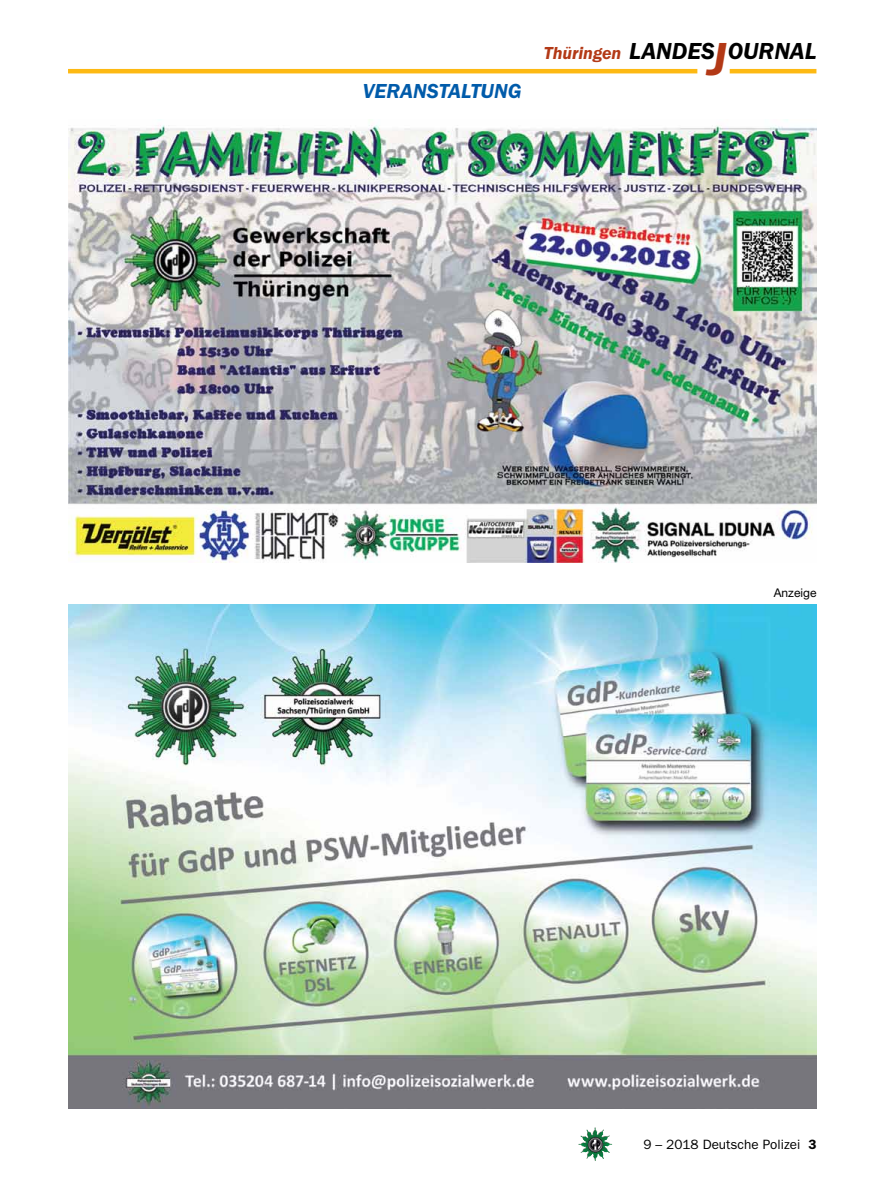
<style>
.page{position:relative;width:893px;height:1191px;background:#fff}
.page>*{position:absolute;margin:0;border:0;box-sizing:border-box;transform-origin:0 0}
.t1{font:italic 600 24px "Franklin Gothic Itc T";color:#000}
.t2{font:italic 600 21px "Franklin Gothic Itc T";color:#005baa}
.t3{font:italic 600 18px "Franklin Gothic Itc T";color:#b33916}
.t4{font:13.5px "Franklin Gothic";color:#000}
.t5{font:12px "Helvetica Neue";color:#000}
.s1{font-size:48px;color:#b33916}
.s2{font-weight:600}
</style>
<div class="page">
<img style="left:578px;top:1127px;width:17px;height:25px">
<hr style="left:730px;top:69px;width:86px;height:4px;background:#fdb913">
<hr style="left:68px;top:69px;width:629px;height:4px;background:#fdb913">
<img style="left:68px;top:119px;width:748px;height:443px">
<img style="left:68px;top:604px;width:748px;height:504px">
<h2 class="t2" style="left:363px;top:79px;width:25px">VERANSTALTUNG</h2>
<h3 class="t3" style="left:544px;top:42px;width:79px">THÜRINGEN</h3>
<h1 class="t1" style="left:629px;top:37px;width:189px">LANDES<span class="s1">J</span>OURNAL</h1>
<p class="t5" style="left:774px;top:585px;width:44px">Anzeige</p>
<p class="t4" style="left:643px;top:1136px;width:175px">9 – 2018 Deutsche Polizei <span class="s2">3</span></p>
</div>
